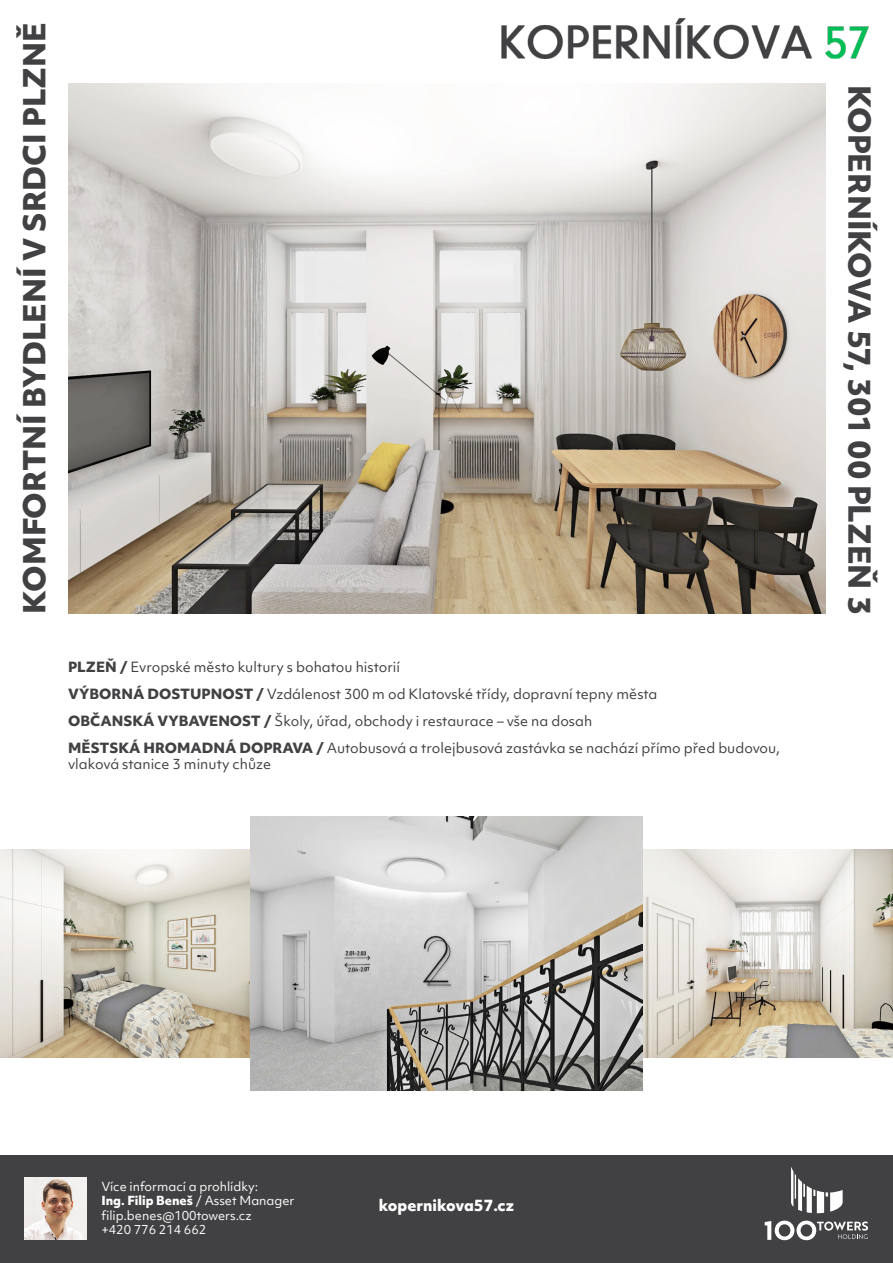
<style>
.page{position:relative;width:893px;height:1263px;background:#fff}
.page>*{position:absolute;margin:0;border:0;box-sizing:border-box;transform-origin:0 0}
.t1{font:800 29.1px "Objektiv Mk 1";letter-spacing:-.005em;color:#414042}
.t2{font:800 15px "Objektiv Mk 1";color:#fff}
.t3{font:13.5px/26.8px "Objektiv Mk 1";color:#414042}
.t4{font:12px/14.4px "Objektiv Mk 1";color:#fff}
.s1{font-weight:800}
</style>
<div class="page">
<img style="left:502px;top:18px;width:367px;height:40px">
<div style="left:0;top:1155px;width:893px;height:108px;background:#414042"></div>
<svg style="left:765px;top:1220px;width:103px;height:20px"></svg>
<svg style="left:791px;top:1167px;width:52px;height:46px"></svg>
<img style="left:25px;top:1178px;width:61px;height:61px">
<img style="left:68px;top:84px;width:757px;height:530px">
<img style="left:0;top:849px;width:251px;height:208px">
<img style="left:642px;top:849px;width:251px;height:208px">
<img style="left:251px;top:816px;width:391px;height:274px">
<h1 class="t1" style="left:14px;top:614px;width:593px;rotate:-90deg">KOMFORTNÍ BYDLENÍ V SRDCI PLZNĚ</h1>
<p class="t3" style="left:68px;top:654px;width:714px"><span class="s1">PLZEŇ /</span> Evropské město kultury s bohatou historií<br><span class="s1">VÝBORNÁ DOSTUPNOST /</span> Vzdálenost 300 m od Klatovské třídy, dopravní tepny města<br><span class="s1">OBČANSKÁ VYBAVENOST /</span> Školy, úřad, obchody i restaurace – vše na dosah<br><span class="s1">MĚSTSKÁ HROMADNÁ DOPRAVA /</span> Autobusová a trolejbusová zastávka se nachází přímo před budovou,</p>
<p class="t3" style="left:68px;top:750px;width:205px">vlaková stanice 3 minuty chůze</p>
<h1 class="t1" style="left:880px;top:85px;width:531px;rotate:90deg">KOPERNÍKOVA 57, 301 00 PLZEŇ 3</h1>
<p class="t4" style="left:101px;top:1179px;width:195px">Více informací a prohlídky:<br><span class="s1">Ing. Filip Beneš</span> / Asset Manager filip.benes@100towers.cz<br>+420 776 214 662</p>
<p class="t2" style="left:379px;top:1194px;width:137px">kopernikova57.cz</p>
</div>
